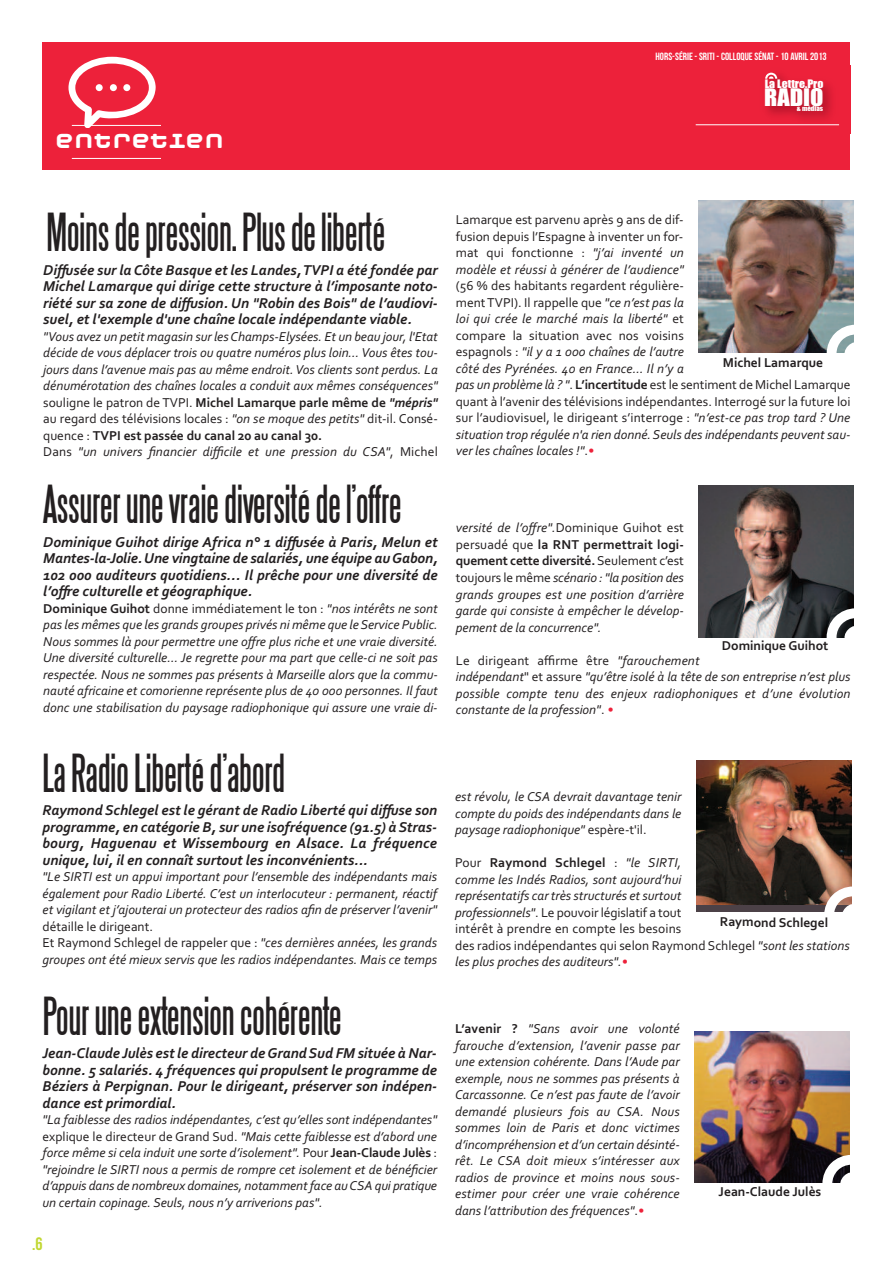
<style>
.page{position:relative;width:893px;height:1263px;background:#fff}
.page>*{position:absolute;margin:0;border:0;box-sizing:border-box;transform-origin:0 0}
.t1{font:48px "Steelfish";letter-spacing:-.01em;color:#231f20}
.t2{font:22.35px "Impact";color:#fff;scale:1.09 1}
.t3{font:700 21.45px "Moby";color:#fff}
.t4{font:18px "Bebas Neue";color:#c1d732}
.t5{font:italic 700 15px/16.5px "Corbel";color:#231f20;text-align:justify}
.t6{font:italic 13.5px/16.5px "Corbel";color:#231f20;text-align:justify}
.t7{font:13.5px/16.5px "Corbel";color:#231f20;text-align:justify}
.t8{font:700 13.5px "Corbel";color:#231f20}
.t9{font:10.8px "Impact";color:#fff;scale:1.09 1}
.t10{font:10.5px "Bebas Neue";color:#fff}
.t11{font:6.3px "Impact";color:#fff;scale:1.09 1}
.s1{font-style:normal}
.s2{font-weight:700;font-style:normal}
.s3{font-weight:700}
.s4{font-style:italic}
.s5{font-weight:700;font-style:italic;color:#ed213a}
.s6{font-weight:700;color:#ed213a}
</style>
<div class="page">
<div style="left:43px;top:43px;width:807px;height:127px;background:#ed213a"></div>
<img style="left:757px;top:66px;width:94px;height:67px">
<svg style="left:765px;top:73px;width:12px;height:6px"></svg>
<hr style="left:72px;top:125px;width:89px;height:1px;background:#fff">
<hr style="left:72px;top:158px;width:89px;height:1px;background:#fff">
<svg style="left:68px;top:57px;width:88px;height:71px"></svg>
<hr style="left:696px;top:124px;width:143px;height:1px;background:#fff">
<img style="left:695px;top:1031px;width:155px;height:151px">
<svg style="left:822px;top:1155px;width:28px;height:28px"></svg>
<div style="left:696px;top:761px;width:155px;height:151px;background:#4c4147"></div>
<img style="left:696px;top:761px;width:155px;height:144px">
<svg style="left:824px;top:886px;width:28px;height:26px"></svg>
<img style="left:699px;top:486px;width:155px;height:151px">
<svg style="left:827px;top:608px;width:27px;height:30px"></svg>
<img style="left:699px;top:201px;width:155px;height:151px">
<svg style="left:827px;top:325px;width:27px;height:28px"></svg>
<h3 class="t3" style="left:54px;top:127px;width:171px">ENTRETIEN</h3>
<p class="t10" style="left:655px;top:50px;width:173px">HORS-SÉRIE -SRITI -COLLOQUE SÉNAT - 10 AVRIL 2013</p>
<p class="t9" style="left:765px;top:78px;width:55px">La Lettre.Pro</p>
<p class="t11" style="left:797px;top:105px;width:26px">&amp; médias</p>
<h2 class="t2" style="left:764px;top:86px;width:56px">RADIO</h2>
<h1 class="t1" style="left:46px;top:207px;width:340px">Moinsdepression.Plusdeliberté</h1>
<p class="t5" style="left:43px;top:261px;width:396px">Diffusée sur la Côte Basque et les Landes,TVPI a été fondée par Michel Lamarque qui dirige cette structure à l’imposante noto&shy;riété sur sa zone de diffusion. Un "Robin des Bois" de l’audiovi&shy;suel, et l'exemple d'une chaîne locale indépendante viable.</p>
<p class="t6" style="left:43px;top:328px;width:396px;text-align:left">"Vous avez un petit magasin sur lesChamps-Elysées. Et un beau jour, l'Etat décide de vous déplacer trois ou quatre numéros plus loin…Vous êtes tou&shy;jours dans l’avenue mais pas au même endroit. Vos clients sont perdus. La dénumérotation des chaînes locales a conduit aux mêmes conséquences" <span class="s1">souligne le patron de TVPI.</span> <span class="s2">Michel Lamarque parle même de</span> <span class="s3">"mépris" </span><span class="s1">au regard des télévisions locales :</span> "on se moque des petits" <span class="s1">dit-il. Consé&shy;quence :</span> <span class="s2">TVPI est passée du canal 20 au canal 30.<br></span><span class="s1">Dans</span> "un univers financier difficile et une pression du CSA"<span class="s1">, Michel</span></p>
<h1 class="t1" style="left:43px;top:479px;width:360px">Assurerunevraiediversitédel’offre</h1>
<p class="t5" style="left:43px;top:533px;width:396px">Dominique Guihot dirige Africa n° 1 diffusée à Paris, Melun et Mantes-la-Jolie.Une vingtaine de salariés, une équipe auGabon, 102 000 auditeurs quotidiens… Il prêche pour une diversité de l’offre culturelle et géographique.</p>
<p class="t6" style="left:43px;top:600px;width:396px"><span class="s2">Dominique Guihot</span> <span class="s1">donne immédiatement le ton :</span> "nos intérêts ne sont pas les mêmes que les grands groupes privés ni même que leService Public.<br>Nous sommes là pour permettre une offre plus riche et une vraie diversité.<br>Une diversité culturelle… Je regrette pour ma part que celle-ci ne soit pas respectée. Nous ne sommes pas présents à Marseille alors que la commu&shy;nauté africaine et comorienne représente plus de 40 000 personnes. Il faut donc une stabilisation du paysage radiophonique qui assure une vraie di-</p>
<h1 class="t1" style="left:43px;top:747px;width:244px">LaRadioLibertéd’abord</h1>
<p class="t5" style="left:43px;top:802px;width:396px">Raymond Schlegel est le gérant de Radio Liberté qui diffuse son programme, en catégorie B, sur une isofréquence (91.5) àStras&shy;bourg, Haguenau et Wissembourg en Alsace. La fréquence unique, lui, il en connaît surtout les inconvénients...</p>
<p class="t6" style="left:43px;top:868px;width:396px">"Le SIRTI est un appui important pour l’ensemble des indépendants mais également pour Radio Liberté. C’est un interlocuteur : permanent, réactif et vigilant et j’ajouterai un protecteur des radios afin de préserver l’avenir"</p>
<p class="t6" style="left:43px;top:918px;width:396px;text-align:left"><span class="s1">détaille le dirigeant.<br>Et Raymond Schlegel de rappeler que :</span> "ces dernières années, les grands groupes ont été mieux servis que les radios indépendantes. Mais ce temps</p>
<h1 class="t1" style="left:43px;top:990px;width:301px">Pouruneextensioncohérente</h1>
<p class="t5" style="left:43px;top:1045px;width:396px">Jean-Claude Julès est le directeur deGrandSud FM située à Nar&shy;bonne. 5 salariés. 4 fréquences qui propulsent le programme de Béziers à Perpignan. Pour le dirigeant, préserver son indépen&shy;dance est primordial.</p>
<p class="t6" style="left:43px;top:1111px;width:396px">"La faiblesse des radios indépendantes, c’est qu’elles sont indépendantes" <span class="s1">explique le directeur de Grand Sud.</span> "Mais cette faiblesse est d’abord une force même si cela induit une sorte d’isolement". <span class="s1">Pour</span> <span class="s2">Jean-Claude Julès</span> <span class="s1">: </span>"rejoindre le SIRTI nous a permis de rompre cet isolement et de bénéficier d’appuis dans de nombreux domaines, notammentface auCSA qui pratique un certain copinage. Seuls, nous n’y arriverions pas".</p>
<h3 class="t4" style="left:32px;top:1233px;width:12px">.6</h3>
<p class="t7" style="left:456px;top:211px;width:230px">Lamarque est parvenu après 9 ans de dif&shy;fusion depuis l’Espagne à inventer un for&shy;mat qui fonctionne : <span class="s4">"j’ai inventé un modèle et réussi à générer de l’audience"</span></p>
<p class="t7" style="left:456px;top:277px;width:396px;text-align:left">(56 % des habitants regardent régulière-<br>mentTVPI). Il rappelle que <span class="s4">"ce n’est pas la<br>loi qui crée le marché mais la liberté"</span> et<br>compare la situation avec nos voisins<br>espagnols : <span class="s4">"il y a 1 000 chaînes de l’autre<br>côté des Pyrénées. 40 en France… Il n’y a<br>pas un problème là ? "</span>. <span class="s3">L’incertitude</span> est le sentiment de Michel Lamarque quant à l’avenir des télévisions indépendantes. Interrogé sur la future loi sur l’audiovisuel, le dirigeant s’interroge : <span class="s4">"n’est-ce pas trop tard ? Une situation trop régulée n'a rien donné. Seuls des indépendants peuvent sau&shy;ver les chaînes locales !"</span>.<span class="s5">•</span></p>
<p class="t8" style="left:723px;top:354px;width:102px">Michel Lamarque</p>
<p class="t6" style="left:456px;top:520px;width:230px">versité de l’offre".<span class="s1">Dominique Guihot est persuadé que</span> <span class="s2">la RNT permettrait logi&shy;quement cette diversité.</span> <span class="s1">Seulement c’est toujours le même</span> scénario : "la position des grands groupes est une position d’arrière garde qui consiste à empêcher le dévelop&shy;pement de la concurrence".</p>
<p class="t6" style="left:456px;top:652px;width:396px;text-align:left"><span class="s1">Le dirigeant affirme être</span> "farouchement<br>indépendant<span class="s1">" et assure</span> "qu’être isolé à la tête de son entreprise n’est plus possible compte tenu des enjeux radiophoniques et d’une évolution constante de la profession"<span class="s1">.</span> <span class="s6">•</span></p>
<p class="t8" style="left:722px;top:637px;width:108px">Dominique Guihot</p>
<p class="t6" style="left:455px;top:788px;width:228px">est révolu, le CSA devrait davantage tenir compte du poids des indépendants dans le paysage radiophonique" <span class="s1">espère-t'il.</span></p>
<p class="t6" style="left:455px;top:854px;width:396px;text-align:left"><span class="s1">Pour</span> <span class="s2">Raymond Schlegel</span> <span class="s1">:</span> "le SIRTI,<br>comme les Indés Radios, sont aujourd’hui<br>représentatifs car très structurés et surtout<br>professionnels"<span class="s1">. Le pouvoir législatif a tout<br>intérêt à prendre en compte les besoins<br>des radios indépendantes qui selon Raymond Schlegel</span> "sont les stations les plus proches des auditeurs".<span class="s6">•</span></p>
<p class="t8" style="left:720px;top:914px;width:110px">Raymond Schlegel</p>
<p class="t6" style="left:455px;top:1020px;width:226px"><span class="s2">L’avenir ?</span> "Sans avoir une volonté farouche d’extension, l’avenir passe par une extension cohérente. Dans l’Aude par exemple, nous ne sommes pas présents à Carcassonne. Ce n’est pas faute de l’avoir demandé plusieurs fois au CSA. Nous sommes loin de Paris et donc victimes d’incompréhension et d’un certain désinté&shy;rêt. Le CSA doit mieux s’intéresser aux radios de province et moins nous sous&shy;estimer pour créer une vraie cohérence dans l’attribution des fréquences"<span class="s1">.</span><span class="s6">•</span></p>
<p class="t8" style="left:719px;top:1184px;width:104px">Jean-Claude Julès</p>
</div>
